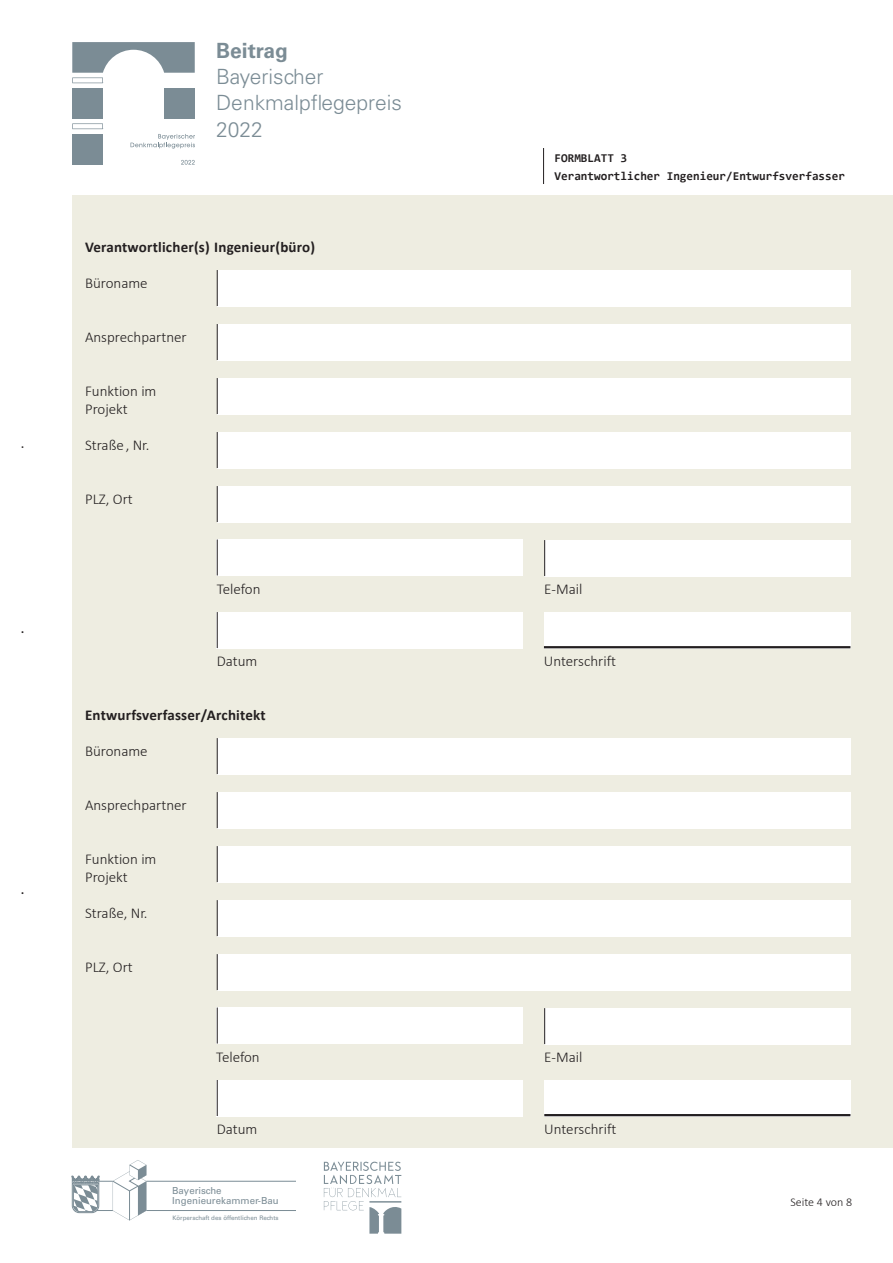
<style>
.page{position:relative;width:893px;height:1263px;background:#fff}
.page>*{position:absolute;margin:0;border:0;box-sizing:border-box;transform-origin:0 0}
.t1{font:300 21px/26.7px "Univers LT Std";color:#7b8c95}
.t2{font:700 21px "Univers LT Std";color:#7b8c95}
.t3{font:300 15px/18px "Calibri";color:#231f20}
.t4{font:700 15px "Calibri";letter-spacing:.015em;color:#231f20}
.t5{font:700 12px/18px "Consolas";color:#231f20}
.t6{font:300 12px "Calibri";color:#231f20}
.t7{font:9.6px/9.6px "Univers LT Std";color:#7b8c95}
.t8{font:6.15px "Univers LT Std";color:#7b8c95}
.t9{font:6px "Calibri";color:#231f20}
.t10{font:300 6px "Calibri";color:#231f20}
</style>
<div class="page">
<div style="left:72px;top:196px;width:821px;height:952px;background:#eeede1"></div>
<hr style="left:146px;top:1181px;width:150px;height:1px;background:#7b8c95">
<hr style="left:146px;top:1210px;width:150px;height:1px;background:#7b8c95">
<svg style="left:72px;top:1160px;width:74px;height:60px"></svg>
<svg style="left:324px;top:1161px;width:77px;height:73px"></svg>
<div style="left:72px;top:88px;width:31px;height:31px;background:#7b8c95"></div>
<div style="left:72px;top:134px;width:31px;height:31px;background:#7b8c95"></div>
<div style="left:164px;top:88px;width:31px;height:31px;background:#7b8c95"></div>
<svg style="left:72px;top:123px;width:31px;height:6px"></svg>
<svg style="left:72px;top:42px;width:123px;height:41px"></svg>
<svg style="left:130px;top:134px;width:65px;height:15px"></svg>
<svg style="left:181px;top:160px;width:14px;height:5px"></svg>
<div style="left:217px;top:432px;width:633px;height:36px;background:#fff"></div>
<hr style="left:217px;top:432px;width:1px;height:36px;background:#231f20">
<div style="left:217px;top:900px;width:633px;height:36px;background:#fff"></div>
<hr style="left:217px;top:900px;width:1px;height:36px;background:#231f20">
<div style="left:217px;top:378px;width:633px;height:36px;background:#fff"></div>
<hr style="left:217px;top:378px;width:1px;height:36px;background:#231f20">
<div style="left:217px;top:846px;width:633px;height:36px;background:#fff"></div>
<hr style="left:217px;top:846px;width:1px;height:36px;background:#231f20">
<div style="left:217px;top:324px;width:633px;height:36px;background:#fff"></div>
<hr style="left:217px;top:324px;width:1px;height:36px;background:#231f20">
<div style="left:217px;top:792px;width:633px;height:36px;background:#fff"></div>
<hr style="left:217px;top:792px;width:1px;height:36px;background:#231f20">
<div style="left:217px;top:270px;width:633px;height:36px;background:#fff"></div>
<hr style="left:217px;top:270px;width:1px;height:36px;background:#231f20">
<div style="left:217px;top:738px;width:633px;height:36px;background:#fff"></div>
<hr style="left:217px;top:738px;width:1px;height:36px;background:#231f20">
<div style="left:217px;top:954px;width:633px;height:36px;background:#fff"></div>
<div style="left:217px;top:486px;width:633px;height:36px;background:#fff"></div>
<hr style="left:217px;top:486px;width:1px;height:36px;background:#231f20">
<hr style="left:217px;top:954px;width:1px;height:36px;background:#231f20">
<div style="left:217px;top:1007px;width:306px;height:36px;background:#fff"></div>
<hr style="left:217px;top:1007px;width:1px;height:36px;background:#231f20">
<div style="left:217px;top:539px;width:306px;height:36px;background:#fff"></div>
<div style="left:544px;top:540px;width:306px;height:36px;background:#fff"></div>
<hr style="left:217px;top:539px;width:1px;height:36px;background:#231f20">
<hr style="left:544px;top:540px;width:1px;height:36px;background:#231f20">
<div style="left:544px;top:1008px;width:306px;height:36px;background:#fff"></div>
<hr style="left:544px;top:1008px;width:1px;height:36px;background:#231f20">
<div style="left:217px;top:1080px;width:306px;height:36px;background:#fff"></div>
<hr style="left:217px;top:1080px;width:1px;height:36px;background:#231f20">
<div style="left:544px;top:612px;width:306px;height:36px;background:#fff"></div>
<div style="left:217px;top:612px;width:306px;height:36px;background:#fff"></div>
<hr style="left:217px;top:612px;width:1px;height:36px;background:#231f20">
<hr style="left:544px;top:646px;width:306px;height:2px;background:#231f20">
<div style="left:544px;top:1080px;width:306px;height:36px;background:#fff"></div>
<hr style="left:544px;top:1114px;width:306px;height:2px;background:#231f20">
<hr style="left:543px;top:148px;width:1px;height:36px;background:#231f20">
<p class="t10" style="left:21px;top:443px;width:4px">•</p>
<p class="t9" style="left:21px;top:628px;width:4px">•</p>
<p class="t9" style="left:21px;top:889px;width:4px">•</p>
<h1 class="t2" style="left:216px;top:38px;width:73px">Beitrag</h1>
<h1 class="t1" style="left:216px;top:63px;width:187px">Bayerischer<br>Denkmalpflegepreis<br>2022</h1>
<p class="t4" style="left:85px;top:238px;width:232px">Verantwortlicher(s) Ingenieur(büro)</p>
<p class="t3" style="left:85px;top:273px;width:64px">Büroname</p>
<p class="t3" style="left:85px;top:327px;width:103px">Ansprechpartner</p>
<p class="t3" style="left:85px;top:381px;width:73px">Funktion im<br>Projekt</p>
<p class="t3" style="left:85px;top:435px;width:66px">Straße , Nr.</p>
<p class="t3" style="left:85px;top:489px;width:49px">PLZ, Ort</p>
<p class="t5" style="left:555px;top:149px;width:292px">FORMBLATT 3<br>Verantwortlicher Ingenieur/Entwurfsverfasser</p>
<p class="t3" style="left:217px;top:579px;width:45px">Telefon</p>
<p class="t3" style="left:544px;top:579px;width:40px">E-Mail</p>
<p class="t3" style="left:217px;top:651px;width:42px">Datum</p>
<p class="t3" style="left:544px;top:651px;width:74px">Unterschrift</p>
<p class="t4" style="left:85px;top:706px;width:182px">Entwurfsverfasser/Architekt</p>
<p class="t3" style="left:85px;top:741px;width:64px">Büroname</p>
<p class="t3" style="left:85px;top:795px;width:103px">Ansprechpartner</p>
<p class="t3" style="left:85px;top:849px;width:73px">Funktion im<br>Projekt</p>
<p class="t3" style="left:85px;top:903px;width:64px">Straße, Nr.</p>
<p class="t3" style="left:85px;top:957px;width:49px">PLZ, Ort</p>
<p class="t3" style="left:216px;top:1047px;width:45px">Telefon</p>
<p class="t3" style="left:544px;top:1047px;width:40px">E-Mail</p>
<p class="t3" style="left:217px;top:1119px;width:42px">Datum</p>
<p class="t3" style="left:544px;top:1119px;width:74px">Unterschrift</p>
<p class="t7" style="left:172px;top:1186px;width:108px">Bayerische<br>Ingenieurekammer-Bau</p>
<p class="t8" style="left:173px;top:1214px;width:107px">Körperschaft des öffentlichen Rechts</p>
<p class="t6" style="left:790px;top:1195px;width:63px">Seite 4 von 8</p>
</div>
